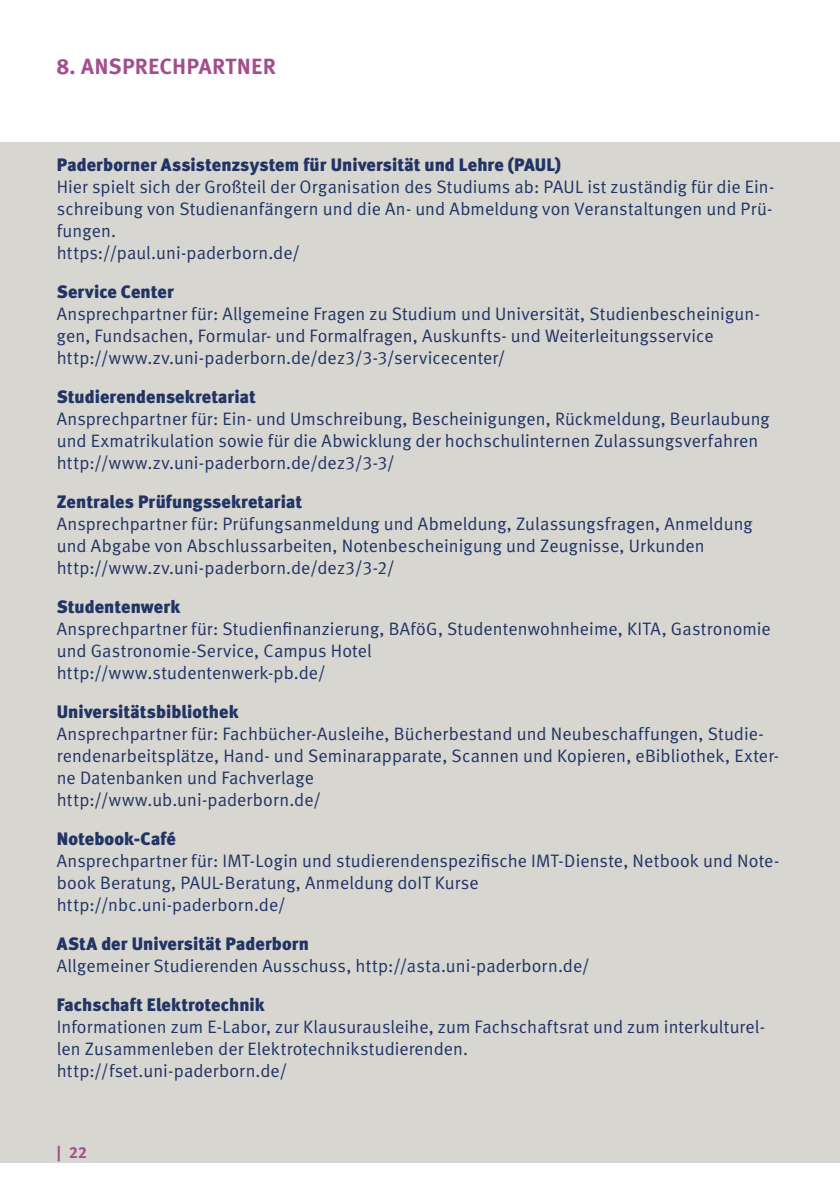
<style>
.page{position:relative;width:840px;height:1191px;background:#fff}
.page>*{position:absolute;margin:0;border:0;box-sizing:border-box;transform-origin:0 0}
.t1{font:22px "Meta Bold LF Caps";letter-spacing:.005em;color:#a34d8b}
.t2{font:18px/22px "Meta Normal LF";letter-spacing:.005em;color:#213465}
.t3{font:18px "Meta Black LF";letter-spacing:.005em;color:#213465}
.t4{font:16px "Meta Bold LF Caps";color:#a34d8b}
</style>
<div class="page">
<div style="left:0;top:142px;width:839px;height:1020px;background:#d7d6d1"></div>
<p class="t1" style="left:57px;top:53px;width:220px">8. ANSPRECHPARTNER</p>
<p class="t3" style="left:57px;top:153px;width:505px">Paderborner Assistenzsystem für Universität und Lehre (PAUL)</p>
<p class="t2" style="left:57px;top:175px;width:718px">Hier spielt sich der Großteil der Organisation des Studiums ab: PAUL ist zuständig für die Ein&shy;schreibung von Studienanfängern und die An- und Abmeldung von Veranstaltungen und Prü&shy;fungen.<br>https://paul.uni-paderborn.de/</p>
<p class="t3" style="left:57px;top:280px;width:118px">Service Center</p>
<p class="t2" style="left:57px;top:302px;width:704px">Ansprechpartner für: Allgemeine Fragen zu Studium und Universität, Studienbescheinigun&shy;gen, Fundsachen, Formular- und Formalfragen, Auskunfts- und Weiterleitungsservice http://www.zv.uni-paderborn.de/dez3/3-3/servicecenter/</p>
<p class="t3" style="left:57px;top:385px;width:200px">Studierendensekretariat</p>
<p class="t2" style="left:57px;top:407px;width:714px">Ansprechpartner für: Ein- und Umschreibung, Bescheinigungen, Rückmeldung, Beurlaubung und Exmatrikulation sowie für die Abwicklung der hochschulinternen Zulassungsverfahren http://www.zv.uni-paderborn.de/dez3/3-3/</p>
<p class="t3" style="left:57px;top:490px;width:247px">Zentrales Prüfungssekretariat</p>
<p class="t2" style="left:57px;top:512px;width:697px">Ansprechpartner für: Prüfungsanmeldung und Abmeldung, Zulassungsfragen, Anmeldung und Abgabe von Abschlussarbeiten, Notenbescheinigung und Zeugnisse, Urkunden http://www.zv.uni-paderborn.de/dez3/3-2/</p>
<p class="t3" style="left:57px;top:595px;width:125px">Studentenwerk</p>
<p class="t2" style="left:57px;top:617px;width:715px">Ansprechpartner für: Studienfinanzierung, BAföG, Studentenwohnheime, KITA, Gastronomie und Gastronomie-Service, Campus Hotel<br>http://www.studentenwerk-pb.de/</p>
<p class="t3" style="left:57px;top:700px;width:183px">Universitätsbibliothek</p>
<p class="t2" style="left:57px;top:722px;width:723px">Ansprechpartner für: Fachbücher-Ausleihe, Bücherbestand und Neubeschaffungen, Studie&shy;rendenarbeitsplätze, Hand- und Seminarapparate, Scannen und Kopieren, eBibliothek, Exter&shy;ne Datenbanken und Fachverlage<br>http://www.ub.uni-paderborn.de/</p>
<p class="t3" style="left:57px;top:827px;width:121px">Notebook-Café</p>
<p class="t2" style="left:57px;top:849px;width:723px">Ansprechpartner für: IMT-Login und studierendenspezifische IMT-Dienste, Netbook und Note&shy;book Beratung, PAUL-Beratung, Anmeldung doIT Kurse<br>http://nbc.uni-paderborn.de/</p>
<p class="t3" style="left:57px;top:932px;width:254px">AStA der Universität Paderborn</p>
<p class="t2" style="left:57px;top:954px;width:534px">Allgemeiner Studierenden Ausschuss, http://asta.uni-paderborn.de/</p>
<p class="t3" style="left:57px;top:993px;width:209px">Fachschaft Elektrotechnik</p>
<p class="t2" style="left:57px;top:1015px;width:709px">Informationen zum E-Labor, zur Klausurausleihe, zum Fachschaftsrat und zum interkulturel&shy;len Zusammenleben der Elektrotechnikstudierenden.<br>http://fset.uni-paderborn.de/</p>
<p class="t4" style="left:57px;top:1143px;width:32px">| 22</p>
</div>
